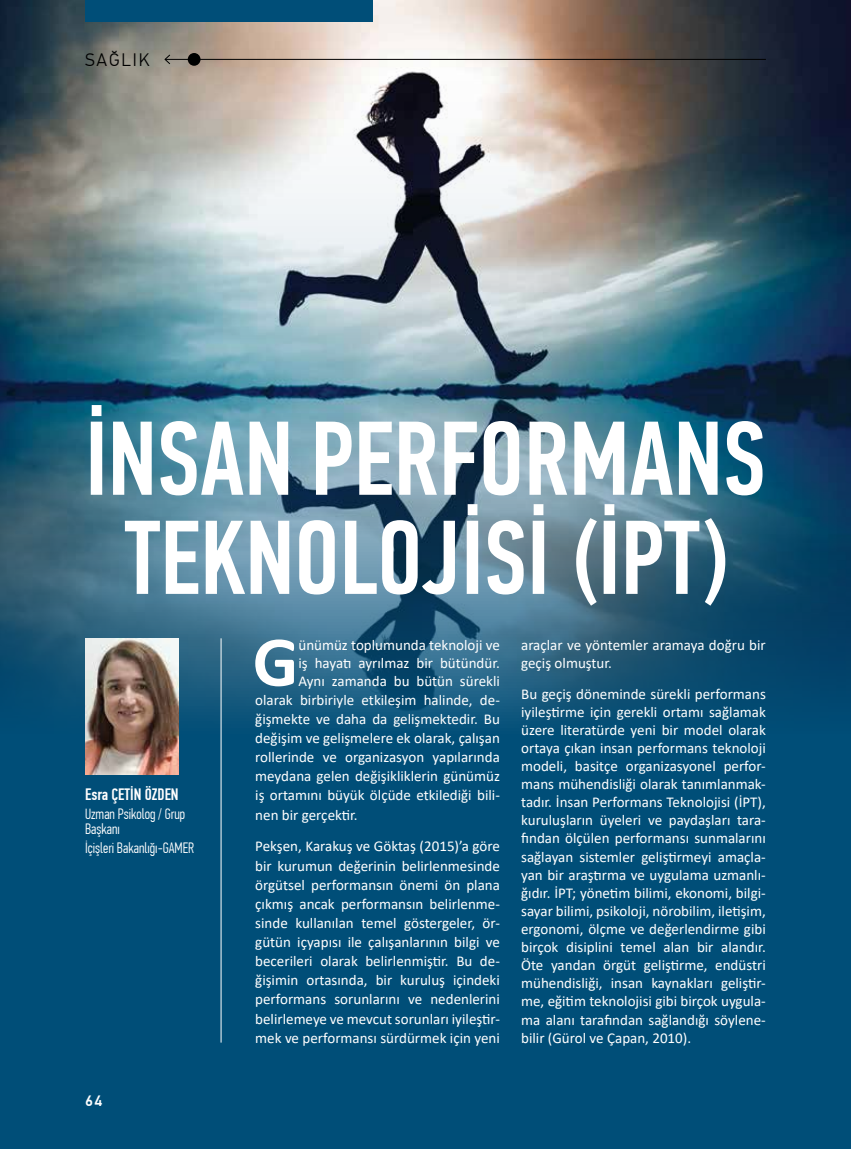
<style>
.page{position:relative;width:851px;height:1149px;background:#fff}
.page>*{position:absolute;margin:0;border:0;box-sizing:border-box;transform-origin:0 0}
.t1{font:500 105px/99px "PF Din Text Comp Pro";color:#fff;text-align:center}
.t2{font:700 71.7px "Calibri";color:#fff}
.t3{font:300 18px "PF Din Text Pro";letter-spacing:.1em;color:#000}
.t4{font:500 16.5px "PF Din Text Comp Pro";color:#fff}
.t5{font:15px/18.1px "Calibri";color:#fff;text-align:justify}
.t6{font:300 15px/15px "PF Din Text Comp Pro";color:#fff}
.t7{font:500 15px "PF Din Text Pro";color:#fff}
</style>
<div class="page">
<div style="left:0;top:0;width:850px;height:1148px;background:#004e78"></div>
<img style="left:0;top:0;width:850px;height:757px">
<div style="left:85px;top:0;width:288px;height:21px;background:#004e78"></div>
<div style="left:188px;top:53px;width:12px;height:13px;background:#000;border-radius:50%"></div>
<hr style="left:165px;top:59px;width:600px;height:1px;background:#000">
<svg style="left:164px;top:54px;width:6px;height:10px"></svg>
<hr style="left:221px;top:638px;width:1px;height:404px;background:#fff">
<img style="left:85px;top:638px;width:94px;height:136px">
<p class="t3" style="left:85px;top:50px;width:66px">SAĞLIK</p>
<h1 class="t1" style="left:85px;top:410px;width:682px">İNSAN PERFORMANS<br>TEKNOLOJİSİ (İPT)</h1>
<p class="t4" style="left:85px;top:784px;width:95px">Esra ÇETİN ÖZDEN</p>
<p class="t6" style="left:85px;top:806px;width:102px">Uzman Psikolog / Grup<br>Başkanı</p>
<p class="t6" style="left:85px;top:840px;width:111px">İçişleri Bakanlığı-GAMER</p>
<p class="t7" style="left:85px;top:1091px;width:19px">64</p>
<h2 class="t2" style="left:253px;top:611px;width:47px">G</h2>
<p class="t5" style="left:298px;top:635px;width:203px">ünümüz toplumunda teknoloji ve</p>
<p class="t5" style="left:298px;top:653px;width:203px">iş hayatı ayrılmaz bir bütündür.</p>
<p class="t5" style="left:298px;top:671px;width:203px">Aynı zamanda bu bütün sürekli</p>
<p class="t5" style="left:255px;top:690px;width:246px">olarak birbiriyle etkileşim halinde, de-</p>
<p class="t5" style="left:255px;top:709px;width:246px">ğişmekte ve daha da gelişmektedir. Bu</p>
<p class="t5" style="left:255px;top:728px;width:246px">değişim ve gelişmelere ek olarak, çalışan</p>
<p class="t5" style="left:255px;top:747px;width:246px">rollerinde ve organizasyon yapılarında</p>
<p class="t5" style="left:255px;top:766px;width:246px">meydana gelen değişikliklerin günümüz</p>
<p class="t5" style="left:255px;top:785px;width:246px">iş ortamını büyük ölçüde etkilediği bili-</p>
<p class="t5" style="left:255px;top:804px;width:104px">nen bir gerçektir.</p>
<p class="t5" style="left:255px;top:836px;width:246px;line-height:19px">Pekşen, Karakuş ve Göktaş (2015)’a göre bir kurumun değerinin belirlenmesinde örgütsel performansın önemi ön plana çıkmış ancak performansın belirlenme&shy;sinde kullanılan temel göstergeler, ör&shy;gütün içyapısı ile çalışanlarının bilgi ve becerileri olarak belirlenmiştir. Bu de&shy;ğişimin ortasında, bir kuruluş içindeki performans sorunlarını ve nedenlerini belirlemeye ve mevcut sorunları iyileştir&shy;mek ve performansı sürdürmek için yeni</p>
<p class="t5" style="left:521px;top:635px;width:246px">araçlar ve yöntemler aramaya doğru bir geçiş olmuştur.</p>
<p class="t5" style="left:521px;top:684px;width:246px">Bu geçiş döneminde sürekli performans iyileştirme için gerekli ortamı sağlamak üzere literatürde yeni bir model olarak ortaya çıkan insan performans teknoloji modeli, basitçe organizasyonel perfor&shy;mans mühendisliği olarak tanımlanmak&shy;tadır. İnsan Performans Teknolojisi (İPT), kuruluşların üyeleri ve paydaşları tara&shy;fından ölçülen performansı sunmalarını sağlayan sistemler geliştirmeyi amaçla&shy;yan bir araştırma ve uygulama uzmanlı&shy;ğıdır. İPT; yönetim bilimi, ekonomi, bilgi&shy;sayar bilimi, psikoloji, nörobilim, iletişim, ergonomi, ölçme ve değerlendirme gibi birçok disiplini temel alan bir alandır.<br>Öte yandan örgüt geliştirme, endüstri mühendisliği, insan kaynakları geliştir&shy;me, eğitim teknolojisi gibi birçok uygula&shy;ma alanı tarafından sağlandığı söylene&shy;bilir (Gürol ve Çapan, 2010).</p>
</div>
